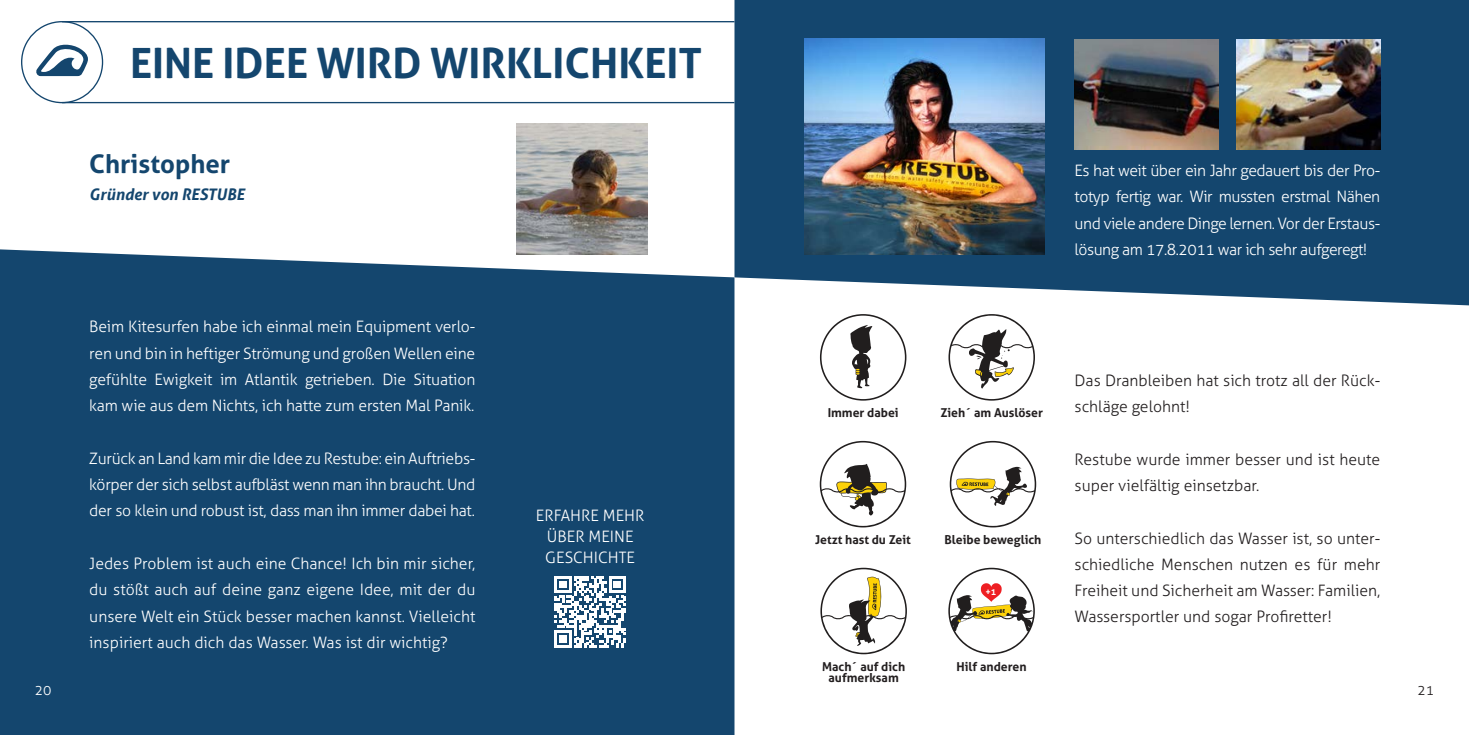
<style>
.page{position:relative;width:1469px;height:735px;background:#fff}
.page>*{position:absolute;margin:0;border:0;box-sizing:border-box;transform-origin:0 0}
.t1{font:700 41.82px "Aller";color:#14466e}
.t2{font:700 25.72px "Aller";color:#14466e}
.t3{font:italic 700 15.92px "Aller";color:#14466e}
.t4{font:300 15.75px/26.2px "Aller";letter-spacing:-.01em;color:#fff;text-align:justify}
.t5{font:300 15.75px/26.2px "Aller";color:#231f20}
.t6{font:300 14px "Aller";color:#231f20}
.t7{font:300 14px "Aller";color:#fff}
.t8{font:700 12.25px "Aller";color:#231f20}
.t9{font:700 9.1px "Aller";color:#fff}
</style>
<div class="page">
<svg style="left:734px;top:0;width:734px;height:305px;background:#265479"></svg>
<hr style="left:62px;top:21px;width:672px;height:1px;background:#14466e">
<hr style="left:62px;top:102px;width:672px;height:1px;background:#14466e">
<div style="left:21px;top:21px;width:82px;height:82px;border:1px solid #14466e;border-radius:50%"></div>
<svg style="left:36px;top:44px;width:52px;height:32px"></svg>
<img style="left:1074px;top:40px;width:144px;height:109px">
<img style="left:1235px;top:40px;width:145px;height:109px">
<svg style="left:820px;top:314px;width:86px;height:86px"></svg>
<svg style="left:948px;top:314px;width:87px;height:86px"></svg>
<svg style="left:949px;top:440px;width:87px;height:87px"></svg>
<svg style="left:819px;top:440px;width:87px;height:87px"></svg>
<svg style="left:948px;top:567px;width:86px;height:87px"></svg>
<svg style="left:820px;top:567px;width:87px;height:87px"></svg>
<div style="left:0;top:249px;width:734px;height:485px;background:#14466e"></div>
<svg style="left:554px;top:575px;width:72px;height:72px"></svg>
<img style="left:804px;top:39px;width:240px;height:216px">
<img style="left:516px;top:124px;width:131px;height:131px">
<p class="t1" style="left:130px;top:37px;width:573px">EINE IDEE WIRD WIRKLICHKEIT</p>
<p class="t2" style="left:89px;top:148px;width:142px">Christopher</p>
<p class="t3" style="left:89px;top:184px;width:157px">Gründer von RESTUBE</p>
<p class="t7" style="left:35px;top:681px;width:18px">20</p>
<p class="t4" style="left:89px;top:313px;width:387px">Beim Kitesurfen habe ich einmal mein Equipment verlo&shy;ren und bin in heftiger Strömung und großen Wellen eine gefühlte Ewigkeit im Atlantik getrieben. Die Situation kam wie aus dem Nichts, ich hatte zum ersten Mal Panik.</p>
<p class="t4" style="left:89px;top:445px;width:387px">Zurück an Land kam mir die Idee zu Restube: ein Auftriebs&shy;körper der sich selbst aufbläst wenn man ihn braucht. Und der so klein und robust ist, dass man ihn immer dabei hat.</p>
<p class="t4" style="left:89px;top:550px;width:387px">Jedes Problem ist auch eine Chance! Ich bin mir sicher, du stößt auch auf deine ganz eigene Idee, mit der du unsere Welt ein Stück besser machen kannst. Vielleicht inspiriert auch dich das Wasser. Was ist dir wichtig?</p>
<p class="t4" style="left:536px;top:502px;width:110px">ERFAHRE MEHR</p>
<p class="t4" style="left:547px;top:523px;width:88px">ÜBER MEINE</p>
<p class="t4" style="left:545px;top:544px;width:91px">GESCHICHTE</p>
<p class="t4" style="left:1074px;top:157px;width:307px">Es hat weit über ein Jahr gedauert bis der Pro&shy;totyp fertig war. Wir mussten erstmal Nähen und viele andere Dinge lernen. Vor der Erstaus&shy;lösung am 17.8.2011 war ich sehr aufgeregt!</p>
<p class="t8" style="left:827px;top:405px;width:73px">Immer dabei</p>
<p class="t8" style="left:940px;top:405px;width:104px">Zieh´ am Auslöser</p>
<p class="t8" style="left:815px;top:531px;width:97px">Jetzt hast du Zeit</p>
<p class="t8" style="left:944px;top:531px;width:98px">Bleibe beweglich</p>
<p class="t9" style="left:985px;top:585px;width:12px">+1</p>
<p class="t8" style="left:822px;top:658px;width:85px">Mach´ auf dich</p>
<p class="t8" style="left:956px;top:658px;width:72px">Hilf anderen</p>
<p class="t8" style="left:828px;top:669px;width:72px">aufmerksam</p>
<p class="t5" style="left:1074px;top:367px;width:307px">Das Dranbleiben hat sich trotz all der Rück&shy;schläge gelohnt!</p>
<p class="t5" style="left:1074px;top:446px;width:307px">Restube wurde immer besser und ist heute super vielfältig einsetzbar.</p>
<p class="t5" style="left:1074px;top:524px;width:307px;text-align:justify">So unterschiedlich das Wasser ist, so unter&shy;schiedliche Menschen nutzen es für mehr Freiheit und Sicherheit am Wasser: Familien, Wassersportler und sogar Profiretter!</p>
<p class="t6" style="left:1417px;top:681px;width:18px">21</p>
</div>
